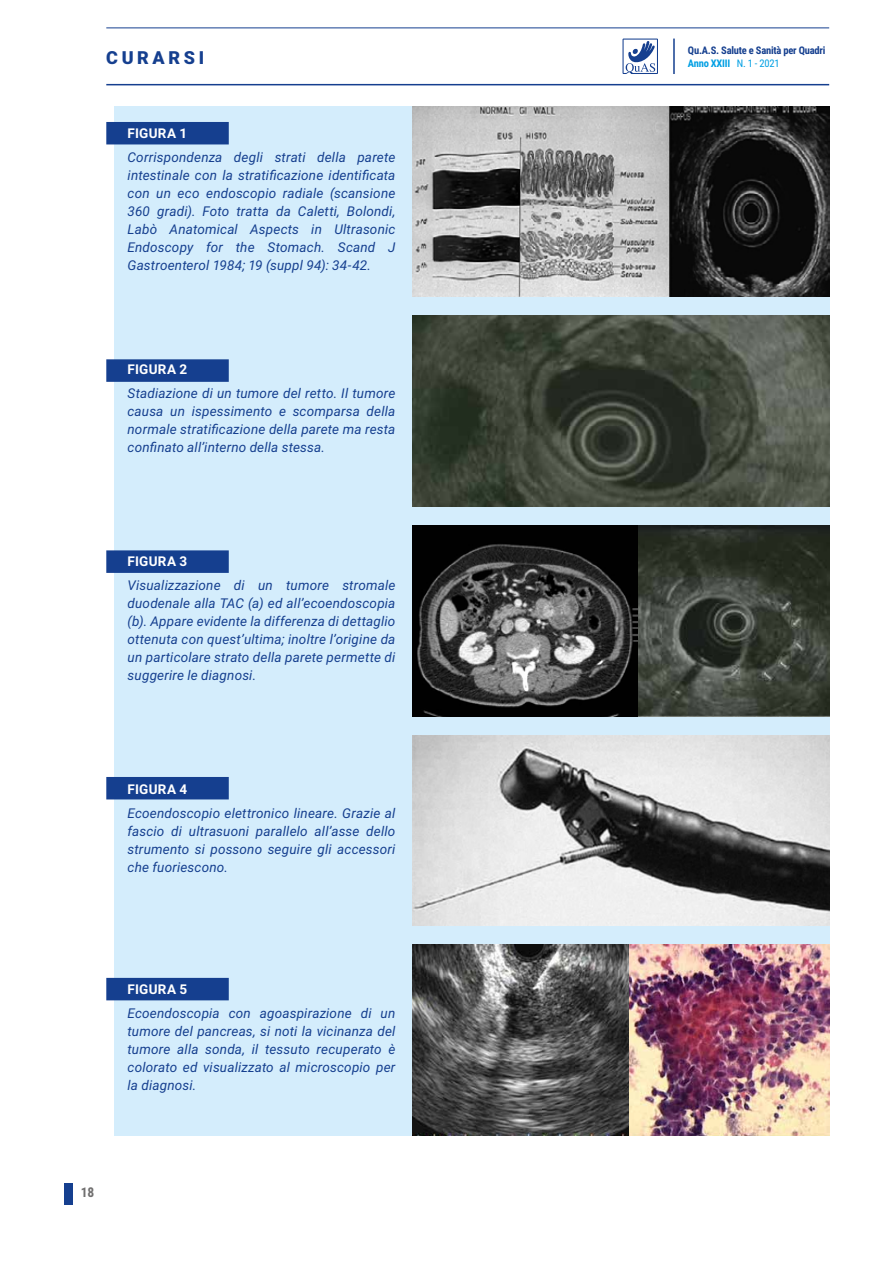
<style>
.page{position:relative;width:893px;height:1263px;background:#fff}
.page>*{position:absolute;margin:0;border:0;box-sizing:border-box;transform-origin:0 0}
.t1{font:900 18px "Roboto";letter-spacing:.2em;color:#153f8f}
.t2{font:italic 13.5px/18px "Roboto";letter-spacing:.01em;color:#153f8f;text-align:justify}
.t3{font:700 13.5px "Roboto";letter-spacing:.02em;color:#fff}
.t4{font:700 13.5px "Roboto Condensed";color:#706f6f}
.t5{font:700 10.5px/12.6px "Roboto Condensed";letter-spacing:-.02em;color:#153f8f}
.s1{color:#009fe3}
.s2{font-weight:400;color:#009fe3}
</style>
<div class="page">
<div style="left:64px;top:1183px;width:8px;height:21px;background:#153f8f"></div>
<hr style="left:106px;top:84px;width:723px;height:1px;background:#153f8f">
<hr style="left:106px;top:28px;width:723px;height:1px;background:#153f8f">
<svg style="left:622px;top:39px;width:36px;height:35px"></svg>
<hr style="left:673px;top:39px;width:2px;height:35px;background:#153f8f">
<div style="left:114px;top:106px;width:715px;height:1029px;background:#d4edfc"></div>
<div style="left:106px;top:122px;width:123px;height:22px;background:#153f8f"></div>
<div style="left:106px;top:359px;width:123px;height:23px;background:#153f8f"></div>
<div style="left:106px;top:550px;width:123px;height:23px;background:#153f8f"></div>
<div style="left:106px;top:777px;width:123px;height:22px;background:#153f8f"></div>
<div style="left:106px;top:978px;width:123px;height:22px;background:#153f8f"></div>
<img style="left:412px;top:106px;width:417px;height:191px">
<img style="left:412px;top:526px;width:226px;height:190px">
<img style="left:412px;top:316px;width:417px;height:190px">
<img style="left:412px;top:735px;width:417px;height:191px">
<img style="left:412px;top:945px;width:217px;height:190px">
<img style="left:629px;top:945px;width:200px;height:190px">
<svg style="left:638px;top:526px;width:191px;height:190px;background:#393f36"></svg>
<h1 class="t1" style="left:106px;top:45px;width:99px">CURARSI</h1>
<p class="t5" style="left:688px;top:44px;width:139px">Qu.A.S. Salute e Sanità per Quadri<br><span class="s1">Anno XXIII</span> <span class="s2">N. 1 - 2021</span></p>
<p class="t3" style="left:128px;top:123px;width:61px">FIGURA 1</p>
<p class="t2" style="left:128px;top:147px;width:269px">Corrispondenza degli strati della parete intestinale con la stratificazione identificata con un eco endoscopio radiale (scansione 360 gradi). Foto tratta da Caletti, Bolondi, Labò Anatomical Aspects in Ultrasonic Endoscopy for the Stomach. Scand J Gastroenterol 1984; 19 (suppl 94): 34-42.</p>
<p class="t3" style="left:128px;top:360px;width:61px">FIGURA 2</p>
<p class="t2" style="left:128px;top:384px;width:269px">Stadiazione di un tumore del retto. Il tumore causa un ispessimento e scomparsa della normale stratificazione della parete ma resta confinato all’interno della stessa.</p>
<p class="t3" style="left:128px;top:552px;width:61px">FIGURA 3</p>
<p class="t2" style="left:128px;top:576px;width:269px">Visualizzazione di un tumore stromale duodenale alla TAC (a) ed all’ecoendoscopia (b). Appare evidente la differenza di dettaglio ottenuta con quest’ultima; inoltre l’origine da un particolare strato della parete permette di suggerire le diagnosi.</p>
<p class="t3" style="left:128px;top:779px;width:61px">FIGURA 4</p>
<p class="t2" style="left:128px;top:803px;width:269px">Ecoendoscopio elettronico lineare. Grazie al fascio di ultrasuoni parallelo all’asse dello strumento si possono seguire gli accessori che fuoriescono.</p>
<p class="t3" style="left:128px;top:980px;width:61px">FIGURA 5</p>
<p class="t2" style="left:128px;top:1004px;width:269px">Ecoendoscopia con agoaspirazione di un tumore del pancreas, si noti la vicinanza del tumore alla sonda, il tessuto recuperato è colorato ed visualizzato al microscopio per la diagnosi.</p>
<p class="t4" style="left:81px;top:1182px;width:15px">18</p>
</div>
